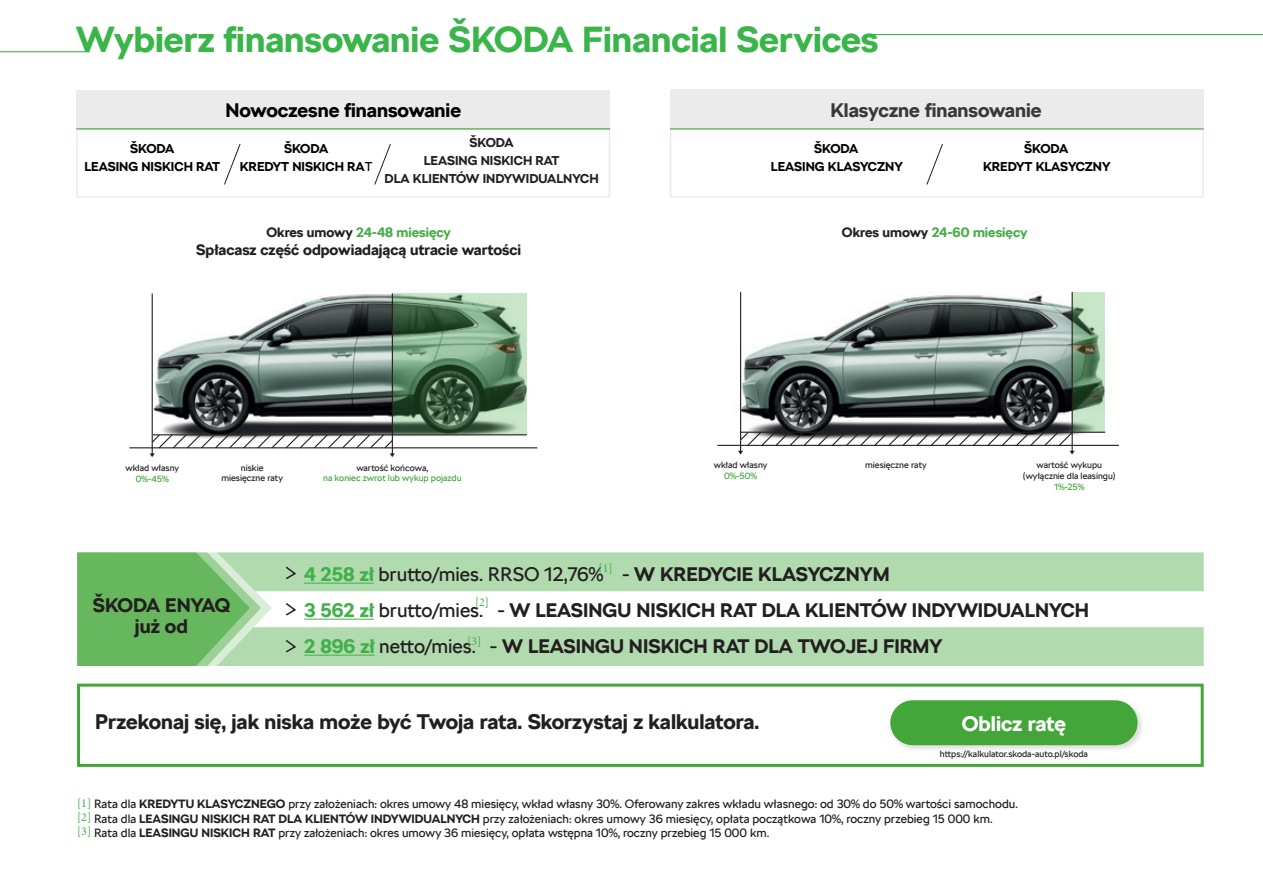
<style>
.page{position:relative;width:1263px;height:893px;background:#fff}
.page>*{position:absolute;margin:0;border:0;box-sizing:border-box;transform-origin:0 0}
._04_Subhead_17pt{font:700 36px "SKODA Next";color:#3ab54a}
.t1{font:700 21px "SKODA Next";color:#231f20}
.t2{font:700 21px "SKODA Next";color:#fff}
.t3{font:700 19.5px "SKODA Next";color:#231f20}
.t4{font:19.5px "SKODA Next";color:#231f20}
.t5{font:700 19.5px "SKODA Next";color:#000}
.t6{font:700 19.5px "SKODA Next";letter-spacing:-.02em;color:#231f20}
.t7{font:700 15px "SKODA Next";color:#231f20}
.t8{font:700 13.5px "SKODA Next";color:#48ac48}
.t9{font:700 12.75px "SKODA Next";color:#000}
.t10{font:700 12.75px "SKODA Next";color:#231f20}
.t11{font:12px "SKODA Next";color:#231f20}
.t12{font:12px "Minion Pro";color:#44ac4d}
.t13{font:9px "SKODA Next";color:#231f20}
.t14{font:9px "SKODA Next";color:#42a63b}
.s1{font-weight:400}
.s2{color:#231f20}
.s3{font-weight:700;color:#41b04a}
.s4{font-weight:700}
.s5{color:#41b04a}
</style>
<div class="page">
<img style="left:129px;top:291px;width:409px;height:163px">
<img style="left:717px;top:292px;width:402px;height:153px">
<hr style="left:867px;top:34px;width:396px;height:1px;background:#3ab54a">
<hr style="left:0;top:51px;width:90px;height:1px;background:#3ab54a">
<div style="left:76px;top:128px;width:534px;height:70px;border:2px solid #bfbfbf"></div>
<div style="left:670px;top:128px;width:534px;height:70px;border:2px solid #bfbfbf"></div>
<div style="left:76px;top:90px;width:534px;height:39px;background:#ebebeb"></div>
<div style="left:77px;top:684px;width:1127px;height:83px;border:3px solid #42a739"></div>
<div style="left:888px;top:699px;width:257px;height:54px;background:#231f20;opacity:.15"></div>
<div style="left:890px;top:700px;width:247px;height:45px;background:#42a638;border-radius:22px"></div>
<hr style="left:76px;top:128px;width:534px;height:1px;background:#42a638">
<hr style="left:670px;top:128px;width:534px;height:1px;background:#42a638">
<hr style="left:152px;top:293px;width:1px;height:162px;background:#231f20">
<svg style="left:224px;top:144px;width:17px;height:41px"></svg>
<svg style="left:374px;top:144px;width:17px;height:41px"></svg>
<svg style="left:926px;top:144px;width:17px;height:41px"></svg>
<hr style="left:740px;top:292px;width:1px;height:161px;background:#231f20">
<svg style="left:393px;top:293px;width:134px;height:141px;background:#66896b"></svg>
<svg style="left:77px;top:552px;width:1127px;height:114px"></svg>
<svg style="left:1073px;top:292px;width:32px;height:140px;background:#86a788"></svg>
<hr style="left:153px;top:434px;width:374px;height:1px;background:#231f20">
<hr style="left:740px;top:432px;width:365px;height:1px;background:#231f20">
<hr style="left:129px;top:447px;width:408px;height:1px;background:#231f20">
<hr style="left:717px;top:445px;width:402px;height:1px;background:#231f20">
<hr style="left:392px;top:293px;width:1px;height:162px;background:#231f20">
<hr style="left:1071px;top:292px;width:2px;height:161px;background:#231f20">
<svg style="left:150px;top:433px;width:245px;height:24px"></svg>
<svg style="left:738px;top:430px;width:337px;height:25px"></svg>
<div style="left:670px;top:89px;width:534px;height:39px;background:#ebebeb"></div>
<p class="_04_Subhead_17pt" style="left:76px;top:18px;width:804px">Wybierz finansowanie ŠKODA Financial Services</p>
<p class="t5" style="left:225px;top:98px;width:237px">Nowoczesne finansowanie</p>
<p class="t5" style="left:830px;top:98px;width:213px">Klasyczne finansowanie</p>
<p class="t9" style="left:130px;top:141px;width:46px">ŠKODA</p>
<p class="t9" style="left:84px;top:159px;width:137px">LEASING NISKICH RAT</p>
<p class="t9" style="left:284px;top:141px;width:46px">ŠKODA</p>
<p class="t9" style="left:240px;top:159px;width:134px">KREDYT NISKICH RA<span class="s1">T</span></p>
<p class="t10" style="left:470px;top:135px;width:46px">ŠKODA</p>
<p class="t10" style="left:424px;top:153px;width:137px">LEASING NISKICH RAT</p>
<p class="t10" style="left:385px;top:171px;width:216px">DLA KLIENTÓW INDYWIDUALNYCH</p>
<p class="t9" style="left:814px;top:141px;width:46px">ŠKODA</p>
<p class="t9" style="left:771px;top:159px;width:133px">LEASING KLASYCZNY</p>
<p class="t9" style="left:1024px;top:141px;width:46px">ŠKODA</p>
<p class="t9" style="left:983px;top:159px;width:129px">KREDYT KLASYCZNY</p>
<p class="t8" style="left:266px;top:224px;width:186px"><span class="s2">Okres umowy</span> 24-48 miesięcy</p>
<p class="t7" style="left:196px;top:240px;width:327px">Spłacasz część odpowiadającą utracie wartości</p>
<p class="t8" style="left:842px;top:224px;width:187px"><span class="s2">Okres umowy</span> 24-60 miesięcy</p>
<p class="t13" style="left:125px;top:462px;width:55px">wkład własny</p>
<p class="t14" style="left:136px;top:473px;width:35px">0%-45%</p>
<p class="t13" style="left:241px;top:462px;width:24px">niskie</p>
<p class="t13" style="left:221px;top:473px;width:63px">miesięczne raty</p>
<p class="t13" style="left:356px;top:462px;width:73px">wartość końcowa,</p>
<p class="t14" style="left:323px;top:473px;width:140px">na koniec zwrot lub wykup pojazdu</p>
<p class="t13" style="left:714px;top:460px;width:55px">wkład własny</p>
<p class="t14" style="left:724px;top:470px;width:35px">0%-50%</p>
<p class="t13" style="left:865px;top:459px;width:63px">miesięczne raty</p>
<p class="t13" style="left:1036px;top:460px;width:67px">wartość wykupu</p>
<p class="t13" style="left:1023px;top:470px;width:94px">(wyłącznie dla leasingu)</p>
<p class="t14" style="left:1054px;top:481px;width:32px">1%-25%</p>
<p class="t6" style="left:93px;top:594px;width:139px">ŠKODA ENYAQ</p>
<p class="t3" style="left:135px;top:615px;width:54px">już od</p>
<p class="t12" style="left:598px;top:560px;width:16px">[1]</p>
<p class="t4" style="left:304px;top:563px;width:587px"><span class="s3">4 258 zł</span> brutto/mies. RRSO 12,76% - <span class="s4">W KREDYCIE KLASYCZNYM</span></p>
<p class="t3" style="left:304px;top:599px;width:787px"><span class="s5">3 562 zł</span> <span class="s1">brutto/mies. -</span> W LEASINGU NISKICH RAT DLA KLIENTÓW INDYWIDUALNYCH</p>
<p class="t3" style="left:304px;top:635px;width:640px"><span class="s5">2 896 zł</span> <span class="s1">netto/mies. -</span> W LEASINGU NISKICH RAT DLA TWOJEJ FIRMY</p>
<p class="t12" style="left:475px;top:594px;width:16px">[2]</p>
<p class="t12" style="left:467px;top:633px;width:16px">[3]</p>
<p class="t1" style="left:95px;top:709px;width:666px">Przekonaj się, jak niska może być Twoja rata. Skorzystaj z kalkulatora.</p>
<p class="t2" style="left:962px;top:711px;width:106px">Oblicz ratę</p>
<p class="t13" style="left:940px;top:749px;width:150px">https://kalkulator.skoda-auto.pl/skoda</p>
<p class="t12" style="left:77px;top:795px;width:16px">[1]</p>
<p class="t12" style="left:77px;top:809px;width:16px">[2]</p>
<p class="t12" style="left:77px;top:823px;width:16px">[3]</p>
<p class="t11" style="left:94px;top:797px;width:925px">Rata dla <span class="s4">KREDYTU KLASYCZNEGO</span> przy założeniach: okres umowy 48 miesięcy, wkład własny 30%. Oferowany zakres wkładu własnego: od 30% do 50% wartości samochodu.</p>
<p class="t11" style="left:94px;top:811px;width:900px">Rata dla <span class="s4">LEASINGU NISKICH RAT DLA KLIENTÓW INDYWIDUALNYCH</span> przy założeniach: okres umowy 36 miesięcy, opłata początkowa 10%, roczny przebieg 15 000 km.</p>
<p class="t11" style="left:94px;top:826px;width:677px">Rata dla <span class="s4">LEASINGU NISKICH RAT</span> przy założeniach: okres umowy 36 miesięcy, opłata wstępna 10%, roczny przebieg 15 000 km.</p>
</div>
